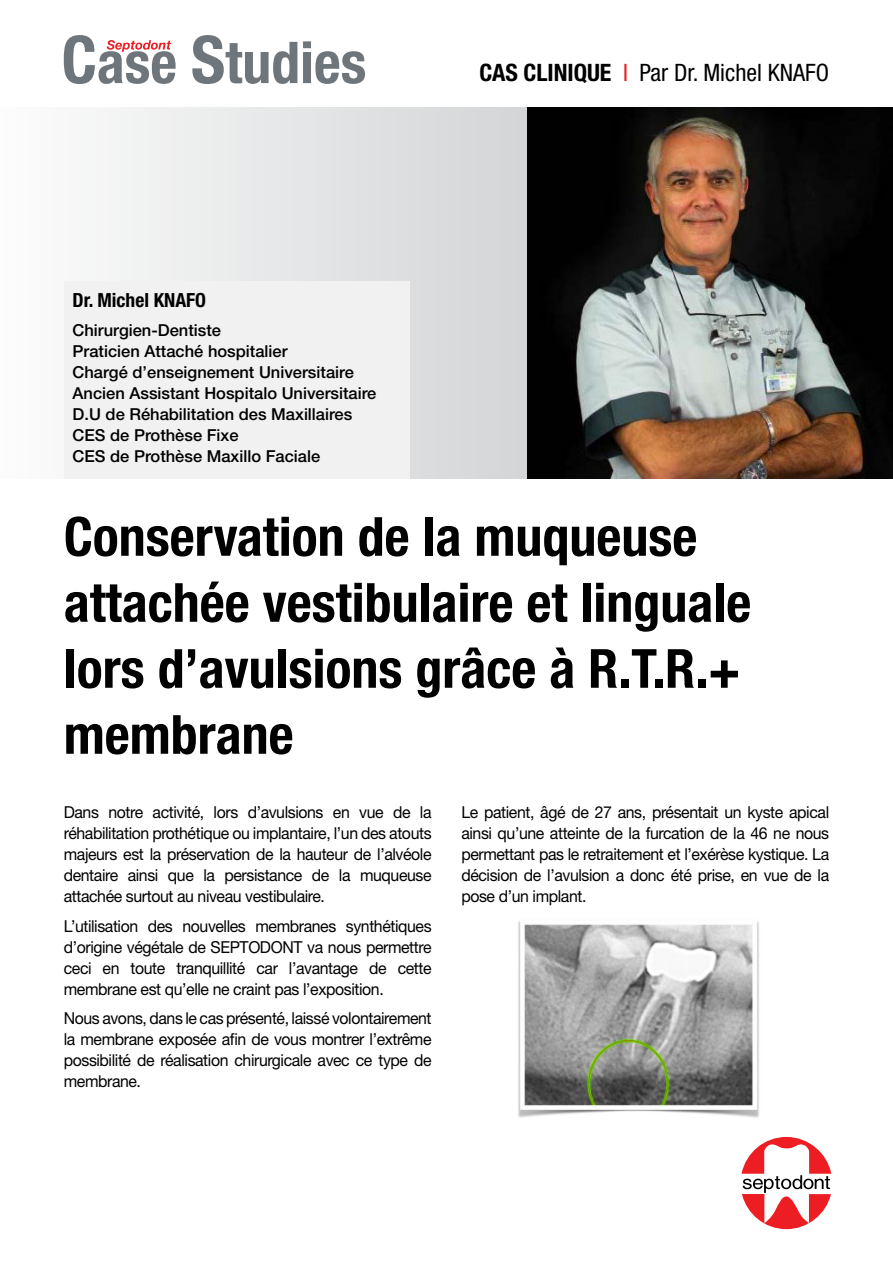
<style>
.page{position:relative;width:893px;height:1263px;background:#fff}
.page>*{position:absolute;margin:0;border:0;box-sizing:border-box;transform-origin:0 0}
.t1{font:700 condensed 54px/66px "Helvetica Neue LT Std";color:#000}
.t2{font:condensed 24px "Helvetica Neue LT Std";color:#000}
.t3{font:700 condensed 19.5px "Helvetica Neue LT Std";color:#000}
.t4{font:16.5px/21px "Helvetica Neue LT Std";letter-spacing:-.025em;color:#000;text-align:justify;scale:.96 1}
.t5{font:500 16.5px/21px "Helvetica Neue LT Std";color:#000}
.s1{font-weight:700}
.s2{color:#ed1d24}
</style>
<div class="page">
<svg style="left:102px;top:107px;width:425px;height:371px;background:#e0e2e2"></svg>
<svg style="left:741px;top:1137px;width:90px;height:92px"></svg>
<svg style="left:64px;top:35px;width:301px;height:49px"></svg>
<div style="left:64px;top:281px;width:346px;height:197px;background:#f1f1f2"></div>
<img style="left:518px;top:921px;width:241px;height:197px">
<img style="left:527px;top:107px;width:366px;height:371px">
<p class="t3" style="left:73px;top:288px;width:135px">Dr. Michel KNAFO</p>
<p class="t5" style="left:73px;top:320px;width:305px">Chirurgien-Dentiste<br>Praticien Attaché hospitalier<br>Chargé d’enseignement Universitaire<br>Ancien Assistant Hospitalo Universitaire<br>D.U de Réhabilitation des Maxillaires<br>CES de Prothèse Fixe<br>CES de Prothèse Maxillo Faciale</p>
<h2 class="t2" style="left:480px;top:59px;width:351px"><span class="s1">CAS CLINIQUE</span> <span class="s2">I</span> Par Dr. Michel KNAFO</h2>
<h1 class="t1" style="left:64px;top:503px;width:689px">Conservation de la muqueuse attachée vestibulaire et linguale lors d’avulsions grâce à R.T.R.+ membrane</h1>
<p class="t4" style="left:64px;top:801px;width:385px">Dans notre activité, lors d’avulsions en vue de la réhabilitation prothétique ou implantaire, l’un des atouts majeurs est la préservation de la hauteur de l’alvéole dentaire ainsi que la persistance de la muqueuse attachée surtout au niveau vestibulaire.</p>
<p class="t4" style="left:64px;top:915px;width:385px">L’utilisation des nouvelles membranes synthétiques d’origine végétale de SEPTODONT va nous permettre ceci en toute tranquillité car l’avantage de cette membrane est qu’elle ne craint pas l’exposition.</p>
<p class="t4" style="left:64px;top:1007px;width:385px">Nous avons, dans le cas présenté, laissé volontairement la membrane exposée afin de vous montrer l’extrême possibilité de réalisation chirurgicale avec ce type de membrane.</p>
<p class="t4" style="left:461px;top:801px;width:385px">Le patient, âgé de 27 ans, présentait un kyste apical ainsi qu’une atteinte de la furcation de la 46 ne nous permettant pas le retraitement et l’exérèse kystique. La décision de l’avulsion a donc été prise, en vue de la pose d’un implant.</p>
</div>
